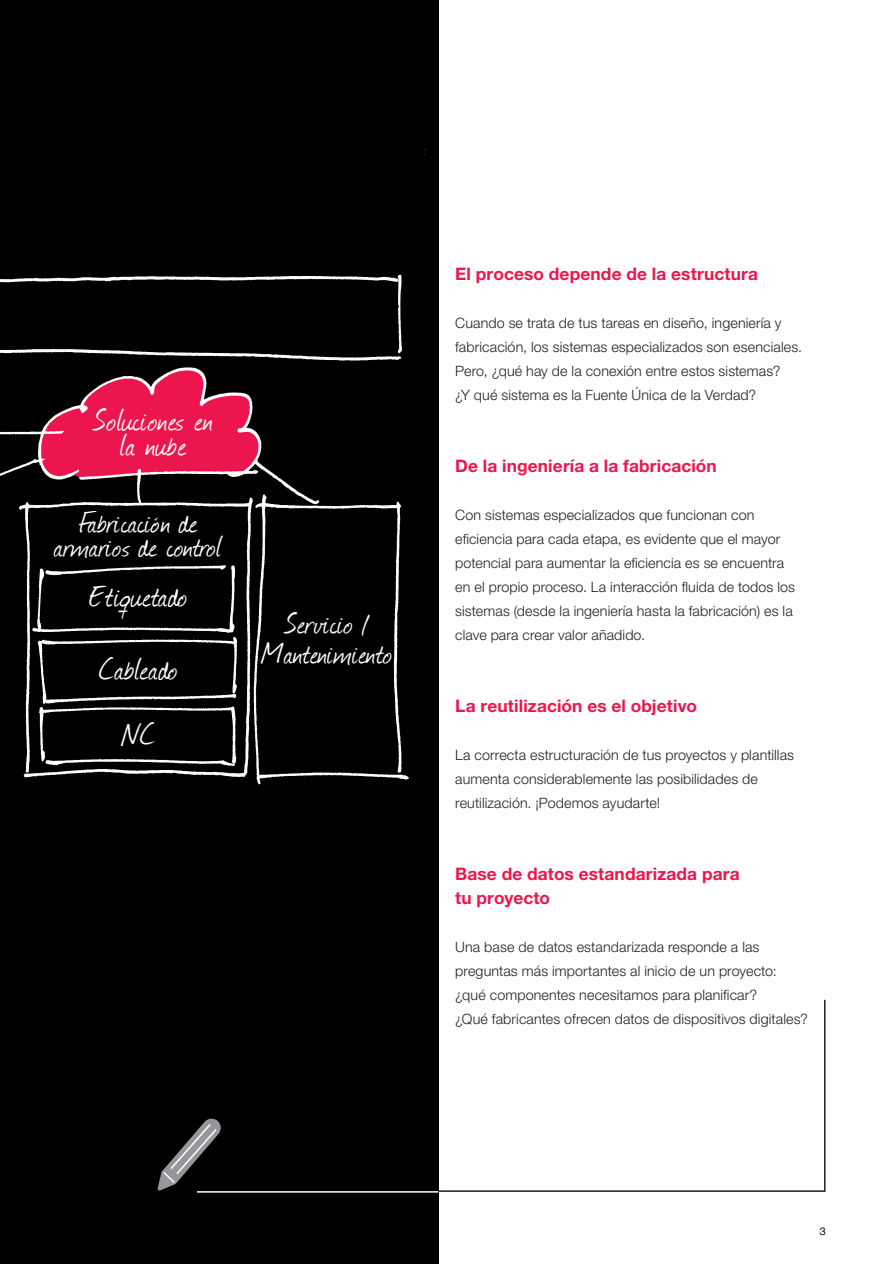
<style>
.page{position:relative;width:895px;height:1264px;background:#fff}
.page>*{position:absolute;margin:0;border:0;box-sizing:border-box;transform-origin:0 0}
.t1{font:36px/25.5px "Journal";letter-spacing:.02em;color:#fff;text-align:center}
.t2{font:34.5px/30px "Journal";letter-spacing:.02em;color:#fff;text-align:center}
.t3{font:700 17.25px/24px "Helvetica Neue LT Pro";letter-spacing:.01em;color:#ed154e}
.t4{font:300 14.25px/24px "Helvetica Neue LT Pro";letter-spacing:.01em;color:#231f20}
.t5{font:300 10.5px "Helvetica Neue LT Pro";color:#231f20}
</style>
<div class="page">
<div style="left:0;top:3px;width:438px;height:1261px;background:#000"></div>
<svg style="left:436px;top:998px;width:389px;height:194px"></svg>
<svg style="left:157px;top:1117px;width:65px;height:73px;background:#343435"></svg>
<hr style="left:197px;top:1191px;width:241px;height:1px;background:#fff">
<h1 class="t1" style="left:94px;top:407px;width:120px">Soluciones en la nube</h1>
<h2 class="t2" style="left:79px;top:507px;width:120px">Fabricación de</h2>
<h2 class="t2" style="left:55px;top:531px;width:168px">armarios de control</h2>
<h1 class="t1" style="left:89px;top:583px;width:99px">Etiquetado</h1>
<h1 class="t1" style="left:99px;top:636px;width:80px;line-height:65.1px">Cableado<br>NC</h1>
<h2 class="t2" style="left:262px;top:608px;width:131px">Servicio /<br>Mantenimiento</h2>
<p class="t3" style="left:455px;top:261px;width:304px">El proceso depende de la estructura</p>
<p class="t4" style="left:455px;top:310px;width:348px">Cuando se trata de tus tareas en diseño, ingeniería y fabricación, los sistemas especializados son esenciales.<br>Pero, ¿qué hay de la conexión entre estos sistemas?<br>¿Y qué sistema es la Fuente Única de la Verdad?</p>
<p class="t3" style="left:455px;top:453px;width:263px">De la ingeniería a la fabricación</p>
<p class="t4" style="left:455px;top:502px;width:341px">Con sistemas especializados que funcionan con eficiencia para cada etapa, es evidente que el mayor potencial para aumentar la eficiencia es se encuentra en el propio proceso. La interacción fluida de todos los sistemas (desde la ingeniería hasta la fabricación) es la clave para crear valor añadido.</p>
<p class="t3" style="left:455px;top:693px;width:243px">La reutilización es el objetivo</p>
<p class="t4" style="left:455px;top:742px;width:340px">La correcta estructuración de tus proyectos y plantillas aumenta considerablemente las posibilidades de reutilización. ¡Podemos ayudarte!</p>
<p class="t3" style="left:455px;top:861px;width:286px">Base de datos estandarizada para tu proyecto</p>
<p class="t4" style="left:455px;top:934px;width:354px">Una base de datos estandarizada responde a las preguntas más importantes al inicio de un proyecto: ¿qué componentes necesitamos para planificar?<br>¿Qué fabricantes ofrecen datos de dispositivos digitales?</p>
<p class="t5" style="left:819px;top:1224px;width:7px">3</p>
</div>
